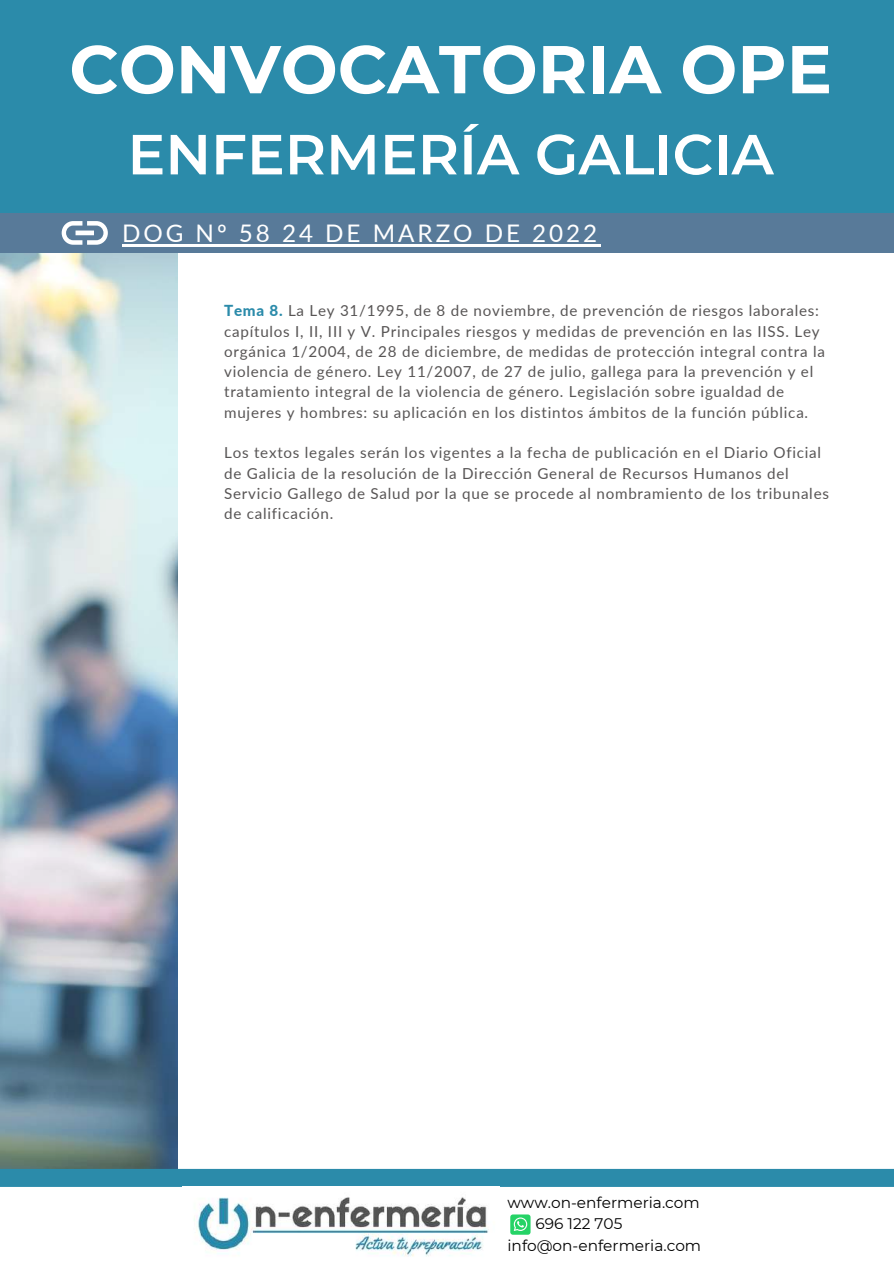
<style>
.page{position:relative;width:894px;height:1264px;background:#fff}
.page>*{position:absolute;margin:0;border:0;box-sizing:border-box;transform-origin:0 0}
.t1{font:700 67.5px "Montserrat";color:#fff}
.t2{font:600 56.4px "Montserrat";color:#fff}
.t3{font:24.15px "Lato";letter-spacing:.12em;color:#fff}
.t4{font:700 21.15px "PT Sans";letter-spacing:.1em;color:#fff}
.t5{font:15.3px "Montserrat";color:#000}
.t6{font:15.15px/20.2px "Lato";letter-spacing:.05em;color:#585555}
.s1{font-weight:800;color:#2b8baa}
</style>
<div class="page">
<img style="left:0;top:252px;width:178px;height:916px">
<div style="left:0;top:0;width:893px;height:232px;background:#2b8baa"></div>
<div style="left:0;top:213px;width:893px;height:39px;background:#587a99"></div>
<div style="left:0;top:1168px;width:893px;height:18px;background:#2b8baa"></div>
<img style="left:194px;top:1197px;width:295px;height:60px">
<div style="left:510px;top:1214px;width:20px;height:20px;background:#25d366;border-radius:3px"></div>
<svg style="left:513px;top:1217px;width:14px;height:13px"></svg>
<hr style="left:122px;top:244px;width:478px;height:2px;background:#fff">
<svg style="left:62px;top:221px;width:46px;height:24px"></svg>
<h1 class="t1" style="left:69px;top:28px;width:764px">CONVOCATORIA OPE</h1>
<h2 class="t2" style="left:127px;top:120px;width:647px">ENFERMERÍA GALICIA</h2>
<h3 class="t4" style="left:74px;top:134px;width:280px">ALEVINES A LA PARRILLA</h3>
<h3 class="t3" style="left:122px;top:218px;width:476px">DOG Nº 58 24 DE MARZO DE 2022</h3>
<p class="t6" style="left:224px;top:300px;width:602px"><span class="s1">Tema 8.</span> La Ley 31/1995, de 8 de noviembre, de prevención de riesgos laborales: capítulos I, II, III y V. Principales riesgos y medidas de prevención en las IISS. Ley orgánica 1/2004, de 28 de diciembre, de medidas de protección integral contra la violencia de género. Ley 11/2007, de 27 de julio, gallega para la prevención y el tratamiento integral de la violencia de género. Legislación sobre igualdad de mujeres y hombres: su aplicación en los distintos ámbitos de la función pública.</p>
<p class="t6" style="left:224px;top:442px;width:606px">Los textos legales serán los vigentes a la fecha de publicación en el Diario Oficial de Galicia de la resolución de la Dirección General de Recursos Humanos del Servicio Gallego de Salud por la que se procede al nombramiento de los tribunales de calificación.</p>
<p class="t5" style="left:507px;top:1193px;width:194px">www.on-enfermeria.com</p>
<p class="t5" style="left:535px;top:1214px;width:88px">696 122 705</p>
<p class="t5" style="left:507px;top:1235px;width:195px">info@on-enfermeria.com</p>
</div>
